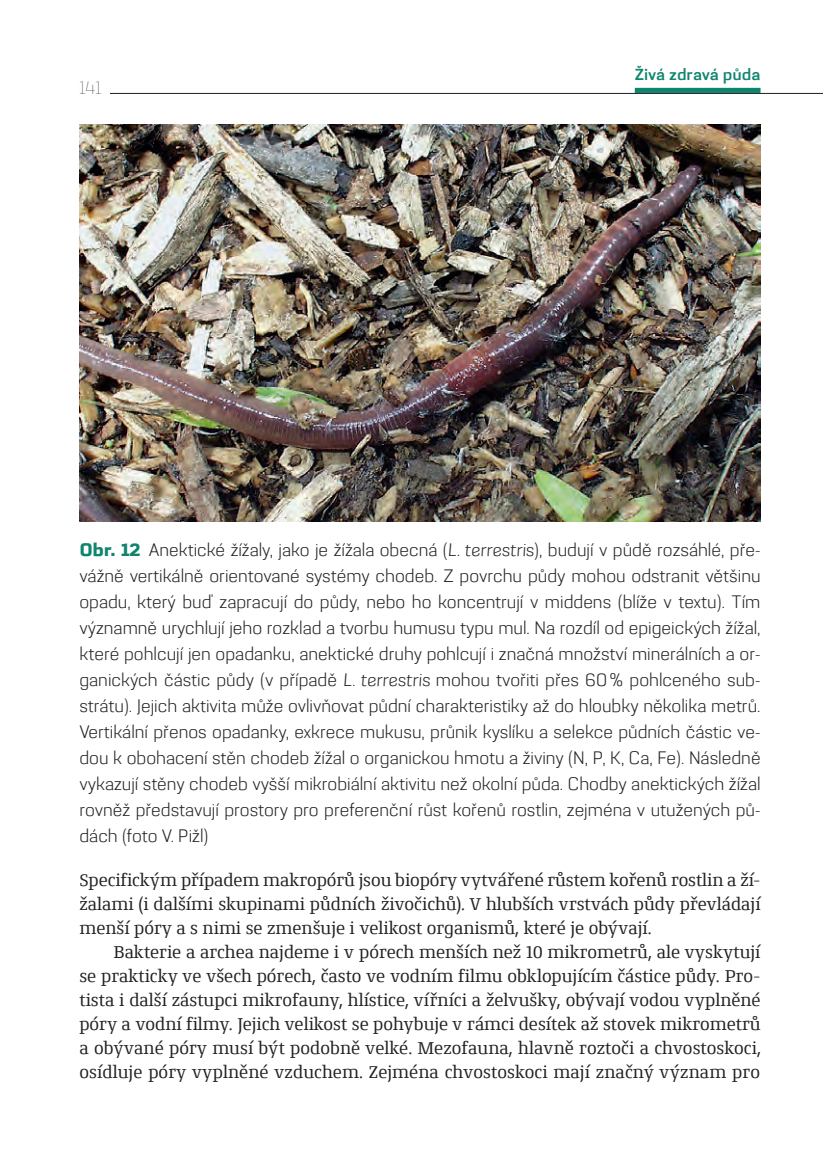
<style>
.page{position:relative;width:823px;height:1163px;background:#fff}
.page>*{position:absolute;margin:0;border:0;box-sizing:border-box;transform-origin:0 0}
.POPISEK{font:300 18px/26px "Grafia Sans Pro";color:#231f20;text-align:justify}
.ZÁKLAD{font:18px/24px "Conto Slab Regular";color:#231f20;text-align:justify}
.t1{font:100 18px "Grafia Sans Pro";color:#231f20}
.t2{font:500 16px "Grafia Sans Pro";color:#10856e}
.s1{font-weight:800;color:#10856e}
.s2{font-style:italic}
</style>
<div class="page">
<div style="left:634px;top:88px;width:126px;height:5px;background:#10856e"></div>
<hr style="left:105px;top:93px;width:717px;height:1px;background:#231f20">
<div style="left:79px;top:80px;width:31px;height:28px;background:#fff"></div>
<img style="left:79px;top:125px;width:681px;height:397px">
<p class="t1" style="left:79px;top:75px;width:24px">141</p>
<p class="t2" style="left:634px;top:62px;width:127px">Živá zdravá půda</p>
<p class="POPISEK" style="left:79px;top:535px;width:682px"><span class="s1">Obr. 12</span> Anektické žížaly, jako je žížala obecná (<span class="s2">L. terrestris</span>), budují v půdě rozsáhlé, pře&shy;vážně vertikálně orientované systémy chodeb. Z povrchu půdy mohou odstranit většinu opadu, který buď zapracují do půdy, nebo ho koncentrují v middens (blíže v textu). Tím významně urychlují jeho rozklad a tvorbu humusu typu mul. Na rozdíl od epigeických žížal, které pohlcují jen opadanku, anektické druhy pohlcují i značná množství minerálních a or&shy;ganických částic půdy (v případě <span class="s2">L. terrestris</span> mohou tvořiti přes 60% pohlceného sub&shy;strátu). Jejich aktivita může ovlivňovat půdní charakteristiky až do hloubky několika metrů.<br>Vertikální přenos opadanky, exkrece mukusu, průnik kyslíku a selekce půdních částic ve&shy;dou k obohacení stěn chodeb žížal o organickou hmotu a živiny (N, P, K, Ca, Fe). Následně vykazují stěny chodeb vyšší mikrobiální aktivitu než okolní půda. Chodby anektických žížal rovněž představují prostory pro preferenční růst kořenů rostlin, zejména v utužených pů&shy;dách (foto V. Pižl)</p>
<p class="ZÁKLAD" style="left:79px;top:867px;width:682px">Specifickým případem makropórů jsou biopóry vytvářené růstem kořenů rostlin a ží&shy;žalami (i dalšími skupinami půdních živočichů). V hlubších vrstvách půdy převládají menší póry a s nimi se zmenšuje i velikost organismů, které je obývají.</p>
<p class="ZÁKLAD" style="left:79px;top:938px;width:682px;text-indent:34px">Bakterie a archea najdeme i v pórech menších než 10 mikrometrů, ale vyskytují se prakticky ve všech pórech, často ve vodním filmu obklopujícím částice půdy. Pro&shy;tista i další zástupci mikrofauny, hlístice, vířníci a želvušky, obývají vodou vyplněné póry a vodní filmy. Jejich velikost se pohybuje v rámci desítek až stovek mikrometrů a obývané póry musí být podobně velké. Mezofauna, hlavně roztoči a chvostoskoci, osídluje póry vyplněné vzduchem. Zejména chvostoskoci mají značný význam pro</p>
</div>
